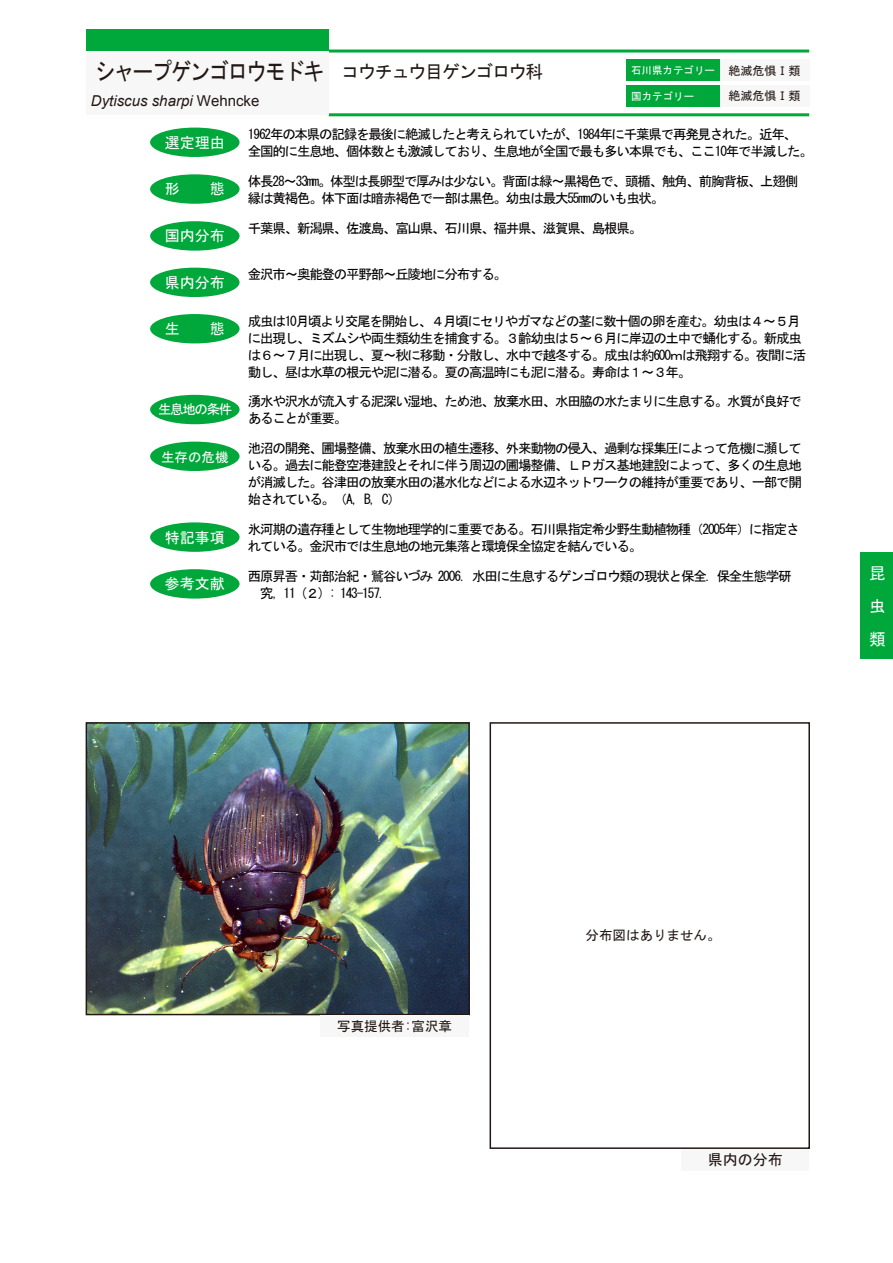
<style>
.page{position:relative;width:893px;height:1263px;background:#fff}
.page>*{position:absolute;margin:0;border:0;box-sizing:border-box;transform-origin:0 0}
.t1{font:24px "MS Gothic";letter-spacing:-.07em;color:#221815;scale:.85 1}
.t2{font:16.5px/33px "MS Gothic";color:#fff;text-align:justify}
.t3{font:15px "MS Gothic";color:#fff}
.t4{font:italic 15px "Arial";color:#221815}
.t5{font:15px "MS Gothic";color:#221815}
.t6{font:13.5px/17px "MS Gothic";letter-spacing:-.09em;color:#040000}
.t7{font:13.5px "MS Gothic";color:#221815}
.t8{font:13.5px "MS Gothic";letter-spacing:-.1em;color:#fff}
.t9{font:12px "MS Gothic";color:#221815}
.t10{font:10.5px "MS Gothic";color:#fff}
.s1{font-size:18px}
.s2{font-size:12px;color:#221815}
.s3{font-style:normal}
</style>
<div class="page">
<div style="left:720px;top:60px;width:89px;height:21px;background:#f7f7f7"></div>
<hr style="left:329px;top:50px;width:480px;height:3px;background:#00a73b">
<hr style="left:329px;top:113px;width:480px;height:3px;background:#00a73b">
<div style="left:626px;top:60px;width:94px;height:21px;background:#00a73b"></div>
<div style="left:86px;top:30px;width:243px;height:21px;background:#00a73b"></div>
<div style="left:86px;top:51px;width:243px;height:64px;background:#f7f7f7"></div>
<div style="left:720px;top:85px;width:89px;height:21px;background:#f7f7f7"></div>
<div style="left:626px;top:85px;width:94px;height:21px;background:#00a73b"></div>
<div style="left:490px;top:722px;width:320px;height:427px;border:2px solid #221815"></div>
<div style="left:150px;top:221px;width:90px;height:30px;background:#00a73b;border-radius:50%"></div>
<div style="left:150px;top:268px;width:90px;height:29px;background:#00a73b;border-radius:50%"></div>
<div style="left:150px;top:174px;width:90px;height:30px;background:#00a73b;border-radius:50%"></div>
<div style="left:150px;top:128px;width:90px;height:29px;background:#00a73b;border-radius:50%"></div>
<div style="left:150px;top:314px;width:90px;height:29px;background:#00a73b;border-radius:50%"></div>
<div style="left:150px;top:442px;width:90px;height:29px;background:#00a73b;border-radius:50%"></div>
<div style="left:150px;top:569px;width:90px;height:30px;background:#00a73b;border-radius:50%"></div>
<div style="left:150px;top:522px;width:90px;height:30px;background:#00a73b;border-radius:50%"></div>
<div style="left:150px;top:395px;width:90px;height:29px;background:#00a73b;border-radius:50%"></div>
<div style="left:682px;top:1150px;width:127px;height:21px;background:#f7f7f7"></div>
<div style="left:860px;top:553px;width:33px;height:106px;background:#00a73b"></div>
<img style="left:89px;top:725px;width:378px;height:287px">
<div style="left:86px;top:722px;width:384px;height:293px;border:2px solid #221815"></div>
<div style="left:320px;top:1015px;width:149px;height:21px;background:#f7f7f7"></div>
<h1 class="t1" style="left:95px;top:60px;width:529px">シャープゲンゴロウモドキ <span class="s1">コウチュウ目ゲンゴロウ科</span></h1>
<p class="t10" style="left:631px;top:65px;width:171px">石川県カテゴリー <span class="s2">絶滅危惧Ⅰ類</span></p>
<p class="t4" style="left:91px;top:91px;width:170px">Dytiscus sharpi <span class="s3">Wehncke</span></p>
<p class="t10" style="left:631px;top:91px;width:64px">国カテゴリー</p>
<p class="t9" style="left:728px;top:89px;width:73px">絶滅危惧Ⅰ類</p>
<p class="t3" style="left:165px;top:135px;width:61px">選定理由</p>
<p class="t3" style="left:165px;top:182px;width:61px">形　　態</p>
<p class="t3" style="left:165px;top:228px;width:61px">国内分布</p>
<p class="t3" style="left:165px;top:275px;width:61px">県内分布</p>
<p class="t3" style="left:165px;top:321px;width:61px">生　　態</p>
<p class="t8" style="left:158px;top:403px;width:76px">生息地の条件</p>
<p class="t8" style="left:161px;top:450px;width:69px">生存の危機</p>
<p class="t3" style="left:165px;top:530px;width:61px">特記事項</p>
<p class="t3" style="left:165px;top:576px;width:61px">参考文献</p>
<p class="t6" style="left:248px;top:126px;width:567px">1962年の本県の記録を最後に絶滅したと考えられていたが、1984年に千葉県で再発見された。近年、全国的に生息地、個体数とも激減しており、生息地が全国で最も多い本県でも、ここ10年で半減した。</p>
<p class="t6" style="left:248px;top:173px;width:552px">体長28～33mm。体型は長卵型で厚みは少ない。背面は緑～黒褐色で、頭楯、触角、前胸背板、上翅側縁は黄褐色。体下面は暗赤褐色で一部は黒色。幼虫は最大55mmのいも虫状。</p>
<p class="t6" style="left:248px;top:219px;width:396px">千葉県、新潟県、佐渡島、富山県、石川県、福井県、滋賀県、島根県。</p>
<p class="t6" style="left:248px;top:266px;width:261px">金沢市～奥能登の平野部～丘陵地に分布する。</p>
<p class="t6" style="left:248px;top:312px;width:560px">成虫は10月頃より交尾を開始し、４月頃にセリやガマなどの茎に数十個の卵を産む。幼虫は４～５月に出現し、ミズムシや両生類幼生を捕食する。３齢幼虫は５～６月に岸辺の土中で蛹化する。新成虫は６～７月に出現し、夏～秋に移動・分散し、水中で越冬する。成虫は約600ｍは飛翔する。夜間に活動し、昼は水草の根元や泥に潜る。夏の高温時にも泥に潜る。寿命は１～３年。</p>
<p class="t6" style="left:248px;top:393px;width:556px">湧水や沢水が流入する泥深い湿地、ため池、放棄水田、水田脇の水たまりに生息する。水質が良好であることが重要。</p>
<p class="t6" style="left:248px;top:440px;width:556px;text-align:justify">池沼の開発、圃場整備、放棄水田の植生遷移、外来動物の侵入、過剰な採集圧によって危機に瀕している。過去に能登空港建設とそれに伴う周辺の圃場整備、ＬＰガス基地建設によって、多くの生息地が消滅した。谷津田の放棄水田の湛水化などによる水辺ネットワークの維持が重要であり、一部で開始されている。（A，B，C）</p>
<p class="t6" style="left:248px;top:521px;width:553px">氷河期の遺存種として生物地理学的に重要である。石川県指定希少野生動植物種（2005年）に指定されている。金沢市では生息地の地元集落と環境保全協定を結んでいる。</p>
<p class="t6" style="left:248px;top:567px;width:557px">西原昇吾・苅部治紀・鷲谷いづみ 2006．水田に生息するゲンゴロウ類の現状と保全. 保全生態学研　　究, 11 (２) : 143-157.</p>
<p class="t2" style="left:869px;top:556px;width:17px">昆虫類</p>
<p class="t7" style="left:337px;top:1019px;width:116px">写真提供者:富沢章</p>
<p class="t7" style="left:586px;top:929px;width:136px">分布図はありません。</p>
<p class="t5" style="left:708px;top:1152px;width:76px">県内の分布</p>
</div>
